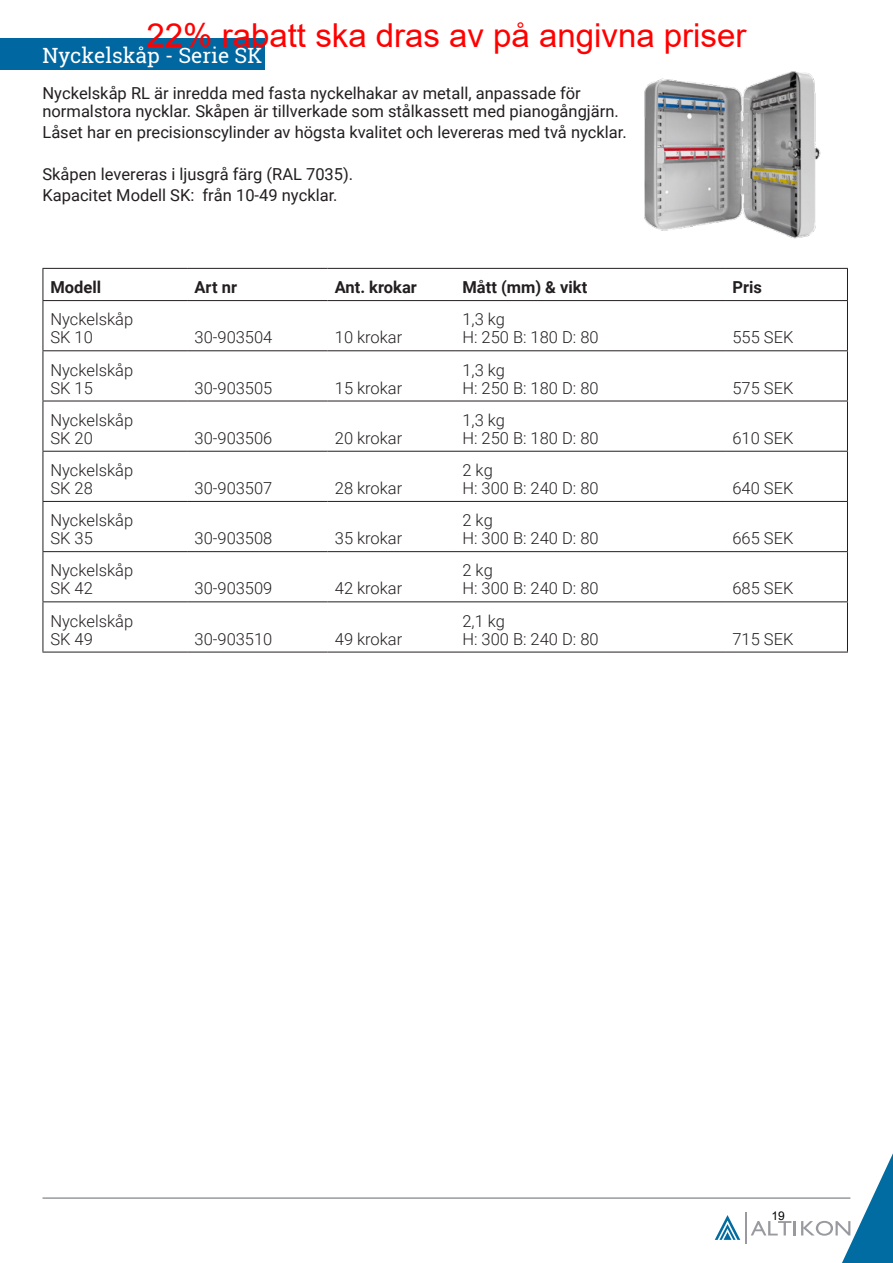
<style>
.page{position:relative;width:893px;height:1263px;background:#fff}
.page>*{position:absolute;margin:0;border:0;box-sizing:border-box;transform-origin:0 0}
.t1{font:33px "Arial";color:#f00}
.t2{font:21px "Roboto Slab";color:#fff}
.t3{font:300 16.5px "Roboto";color:#231f20}
.t4{font:16.5px/18px "Roboto";color:#231f20}
.t5{font:700 16.5px "Roboto";color:#231f20}
.t6{font:12px "Arial";color:#000}
</style>
<div class="page">
<hr style="left:43px;top:1197px;width:807px;height:2px;background:#999a9f">
<hr style="left:745px;top:1211px;width:1px;height:32px;background:#999a9f">
<svg style="left:751px;top:1153px;width:142px;height:110px"></svg>
<svg style="left:715px;top:1215px;width:25px;height:25px"></svg>
<div style="left:0;top:38px;width:264px;height:32px;background:#0067a1"></div>
<hr style="left:42px;top:300px;width:145px;height:1px;background:#231f20">
<hr style="left:187px;top:300px;width:140px;height:1px;background:#231f20">
<hr style="left:327px;top:300px;width:128px;height:1px;background:#231f20">
<hr style="left:455px;top:300px;width:270px;height:1px;background:#231f20">
<hr style="left:725px;top:300px;width:123px;height:1px;background:#231f20">
<hr style="left:42px;top:268px;width:145px;height:1px;background:#231f20">
<hr style="left:42px;top:269px;width:1px;height:31px;background:#231f20">
<hr style="left:725px;top:268px;width:123px;height:1px;background:#231f20">
<hr style="left:847px;top:269px;width:1px;height:31px;background:#231f20">
<hr style="left:42px;top:301px;width:1px;height:49px;background:#231f20">
<hr style="left:847px;top:301px;width:1px;height:49px;background:#231f20">
<hr style="left:42px;top:351px;width:1px;height:49px;background:#231f20">
<hr style="left:847px;top:351px;width:1px;height:49px;background:#231f20">
<hr style="left:42px;top:401px;width:1px;height:50px;background:#231f20">
<hr style="left:847px;top:401px;width:1px;height:50px;background:#231f20">
<hr style="left:42px;top:452px;width:1px;height:49px;background:#231f20">
<hr style="left:847px;top:452px;width:1px;height:49px;background:#231f20">
<hr style="left:42px;top:502px;width:1px;height:49px;background:#231f20">
<hr style="left:847px;top:502px;width:1px;height:49px;background:#231f20">
<hr style="left:42px;top:552px;width:1px;height:49px;background:#231f20">
<hr style="left:847px;top:552px;width:1px;height:49px;background:#231f20">
<hr style="left:42px;top:602px;width:1px;height:50px;background:#231f20">
<hr style="left:847px;top:602px;width:1px;height:50px;background:#231f20">
<hr style="left:187px;top:268px;width:140px;height:1px;background:#231f20">
<hr style="left:327px;top:268px;width:128px;height:1px;background:#231f20">
<hr style="left:455px;top:268px;width:270px;height:1px;background:#231f20">
<hr style="left:42px;top:350px;width:145px;height:1px;background:#231f20">
<hr style="left:187px;top:350px;width:140px;height:1px;background:#231f20">
<hr style="left:327px;top:350px;width:128px;height:1px;background:#231f20">
<hr style="left:455px;top:350px;width:270px;height:1px;background:#231f20">
<hr style="left:725px;top:350px;width:123px;height:1px;background:#231f20">
<hr style="left:42px;top:400px;width:145px;height:1px;background:#231f20">
<hr style="left:187px;top:400px;width:140px;height:1px;background:#231f20">
<hr style="left:327px;top:400px;width:128px;height:1px;background:#231f20">
<hr style="left:455px;top:400px;width:270px;height:1px;background:#231f20">
<hr style="left:725px;top:400px;width:123px;height:1px;background:#231f20">
<hr style="left:42px;top:451px;width:145px;height:1px;background:#231f20">
<hr style="left:187px;top:451px;width:140px;height:1px;background:#231f20">
<hr style="left:327px;top:451px;width:128px;height:1px;background:#231f20">
<hr style="left:455px;top:451px;width:270px;height:1px;background:#231f20">
<hr style="left:725px;top:451px;width:123px;height:1px;background:#231f20">
<hr style="left:42px;top:501px;width:145px;height:1px;background:#231f20">
<hr style="left:187px;top:501px;width:140px;height:1px;background:#231f20">
<hr style="left:327px;top:501px;width:128px;height:1px;background:#231f20">
<hr style="left:455px;top:501px;width:270px;height:1px;background:#231f20">
<hr style="left:725px;top:501px;width:123px;height:1px;background:#231f20">
<hr style="left:42px;top:551px;width:145px;height:1px;background:#231f20">
<hr style="left:187px;top:551px;width:140px;height:1px;background:#231f20">
<hr style="left:327px;top:551px;width:128px;height:1px;background:#231f20">
<hr style="left:455px;top:551px;width:270px;height:1px;background:#231f20">
<hr style="left:725px;top:551px;width:123px;height:1px;background:#231f20">
<hr style="left:42px;top:601px;width:145px;height:1px;background:#231f20">
<hr style="left:187px;top:601px;width:140px;height:1px;background:#231f20">
<hr style="left:327px;top:601px;width:128px;height:1px;background:#231f20">
<hr style="left:455px;top:601px;width:270px;height:1px;background:#231f20">
<hr style="left:725px;top:601px;width:123px;height:1px;background:#231f20">
<hr style="left:42px;top:652px;width:145px;height:1px;background:#231f20">
<hr style="left:187px;top:652px;width:140px;height:1px;background:#231f20">
<hr style="left:327px;top:652px;width:128px;height:1px;background:#231f20">
<hr style="left:455px;top:652px;width:270px;height:1px;background:#231f20">
<hr style="left:725px;top:652px;width:123px;height:1px;background:#231f20">
<img style="left:644px;top:71px;width:177px;height:168px">
<h1 class="t1" style="left:147px;top:13px;width:601px">22% rabatt ska dras av på angivna priser</h1>
<p class="t2" style="left:42px;top:41px;width:221px">Nyckelskåp - Serie SK</p>
<p class="t4" style="left:42px;top:84px;width:578px">Nyckelskåp RL är inredda med fasta nyckelhakar av metall, anpassade för normalstora nycklar. Skåpen är tillverkade som stålkassett med pianogångjärn.</p>
<p class="t4" style="left:42px;top:123px;width:586px">Låset har en precisionscylinder av högsta kvalitet och levereras med två nycklar.</p>
<p class="t4" style="left:42px;top:163px;width:312px;line-height:21px">Skåpen levereras i ljusgrå färg (RAL 7035).<br>Kapacitet Modell SK: från 10-49 nycklar.</p>
<p class="t5" style="left:50px;top:276px;width:52px">Modell</p>
<p class="t5" style="left:195px;top:276px;width:44px">Art nr</p>
<p class="t5" style="left:335px;top:276px;width:83px">Ant. krokar</p>
<p class="t5" style="left:462px;top:276px;width:126px">Mått (mm) &amp; vikt</p>
<p class="t5" style="left:732px;top:276px;width:31px">Pris</p>
<p class="t3" style="left:50px;top:308px;width:84px">Nyckelskåp</p>
<p class="t3" style="left:50px;top:326px;width:44px">SK 10</p>
<p class="t3" style="left:195px;top:326px;width:79px">30-903504</p>
<p class="t3" style="left:335px;top:326px;width:69px">10 krokar</p>
<p class="t3" style="left:462px;top:308px;width:44px">1,3 kg</p>
<p class="t3" style="left:462px;top:326px;width:138px">H: 250 B: 180 D: 80</p>
<p class="t3" style="left:732px;top:326px;width:63px">555 SEK</p>
<p class="t3" style="left:50px;top:358px;width:84px">Nyckelskåp</p>
<p class="t3" style="left:50px;top:376px;width:44px">SK 15</p>
<p class="t3" style="left:195px;top:376px;width:79px">30-903505</p>
<p class="t3" style="left:335px;top:376px;width:69px">15 krokar</p>
<p class="t3" style="left:462px;top:358px;width:44px">1,3 kg</p>
<p class="t3" style="left:462px;top:376px;width:138px">H: 250 B: 180 D: 80</p>
<p class="t3" style="left:732px;top:376px;width:63px">575 SEK</p>
<p class="t3" style="left:50px;top:408px;width:84px">Nyckelskåp</p>
<p class="t3" style="left:50px;top:426px;width:44px">SK 20</p>
<p class="t3" style="left:195px;top:426px;width:79px">30-903506</p>
<p class="t3" style="left:335px;top:426px;width:69px">20 krokar</p>
<p class="t3" style="left:462px;top:408px;width:44px">1,3 kg</p>
<p class="t3" style="left:462px;top:426px;width:138px">H: 250 B: 180 D: 80</p>
<p class="t3" style="left:732px;top:426px;width:63px">610 SEK</p>
<p class="t3" style="left:50px;top:459px;width:84px">Nyckelskåp</p>
<p class="t3" style="left:50px;top:477px;width:44px">SK 28</p>
<p class="t3" style="left:195px;top:477px;width:79px">30-903507</p>
<p class="t3" style="left:335px;top:477px;width:69px">28 krokar</p>
<p class="t3" style="left:462px;top:459px;width:32px">2 kg</p>
<p class="t3" style="left:462px;top:477px;width:138px">H: 300 B: 240 D: 80</p>
<p class="t3" style="left:732px;top:477px;width:63px">640 SEK</p>
<p class="t3" style="left:50px;top:509px;width:84px">Nyckelskåp</p>
<p class="t3" style="left:50px;top:527px;width:44px">SK 35</p>
<p class="t3" style="left:195px;top:527px;width:79px">30-903508</p>
<p class="t3" style="left:335px;top:527px;width:69px">35 krokar</p>
<p class="t3" style="left:462px;top:509px;width:32px">2 kg</p>
<p class="t3" style="left:462px;top:527px;width:138px">H: 300 B: 240 D: 80</p>
<p class="t3" style="left:732px;top:527px;width:63px">665 SEK</p>
<p class="t3" style="left:50px;top:559px;width:84px">Nyckelskåp</p>
<p class="t3" style="left:50px;top:577px;width:44px">SK 42</p>
<p class="t3" style="left:195px;top:577px;width:79px">30-903509</p>
<p class="t3" style="left:335px;top:577px;width:69px">42 krokar</p>
<p class="t3" style="left:462px;top:559px;width:32px">2 kg</p>
<p class="t3" style="left:462px;top:577px;width:138px">H: 300 B: 240 D: 80</p>
<p class="t3" style="left:732px;top:577px;width:63px">685 SEK</p>
<p class="t3" style="left:50px;top:609px;width:84px">Nyckelskåp</p>
<p class="t3" style="left:50px;top:627px;width:44px">SK 49</p>
<p class="t3" style="left:195px;top:627px;width:79px">30-903510</p>
<p class="t3" style="left:335px;top:627px;width:69px">49 krokar</p>
<p class="t3" style="left:462px;top:609px;width:44px">2,1 kg</p>
<p class="t3" style="left:462px;top:627px;width:138px">H: 300 B: 240 D: 80</p>
<p class="t3" style="left:732px;top:627px;width:63px">715 SEK</p>
<p class="t6" style="left:772px;top:1207px;width:15px">19</p>
</div>
